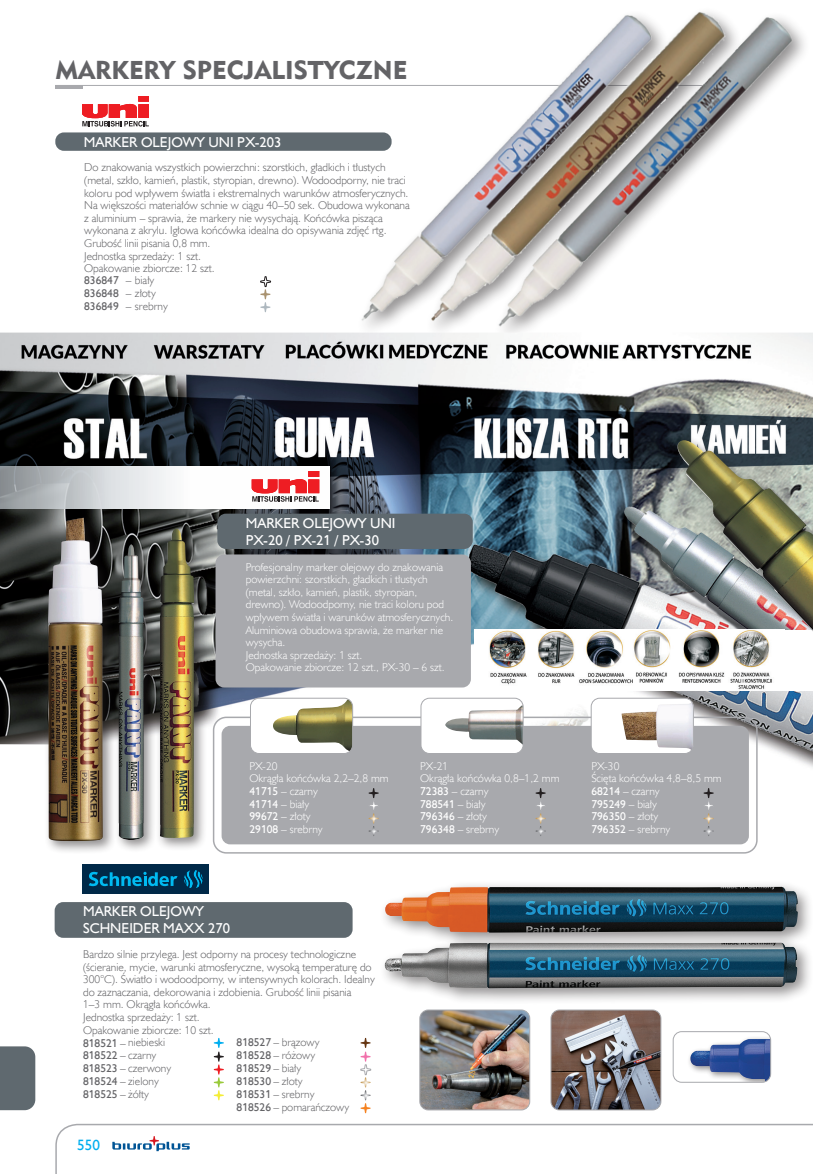
<style>
.page{position:relative;width:813px;height:1174px;background:#fff}
.page>*{position:absolute;margin:0;border:0;box-sizing:border-box;transform-origin:0 0}
.Rozdziały_nie_do_spisu{font:25.65px "Geometric 415 Blk EU";color:#636366}
.t1{font:15px "Humanst 521 EU";color:#00aeef}
.opis_produktów{font:14.4px/17.2px "Humanst 521 EU";color:#fff}
.Nazwa_modułu_A{font:14.4px "Humanst 521 EU";color:#fff}
.opis_produktów-2{font:11.4px/12.6px "Humanst 521 Lt EU";color:#636366}
.opis_produktów-3{font:11.4px/12.6px "Humanst 521 Lt EU";color:#fff}
.opis_produktów-4{font:11.4px "Humanst 521 EU";color:#636366}
.opis_produktów-5{font:11.4px "Humanst 521 EU";color:#fff}
.s1{font-family:"Humanst 521 EU"}
.s2{font-family:"Humanst 521 Lt EU"}
</style>
<div class="page">
<svg style="left:55px;top:1123px;width:757px;height:51px"></svg>
<svg style="left:112px;top:1136px;width:77px;height:15px"></svg>
<div style="left:0;top:1046px;width:35px;height:64px;background:#5f696f"></div>
<svg style="left:55px;top:85px;width:284px;height:41px"></svg>
<div style="left:55px;top:132px;width:336px;height:19px;background:#5f696f;border-radius:9px"></div>
<svg style="left:260px;top:276px;width:11px;height:36px"></svg>
<img style="left:339px;top:85px;width:74px;height:244px">
<img style="left:413px;top:85px;width:57px;height:245px">
<img style="left:470px;top:12px;width:335px;height:320px">
<div style="left:82px;top:864px;width:127px;height:29px;background:#002948"></div>
<svg style="left:184px;top:870px;width:18px;height:18px"></svg>
<svg style="left:89px;top:871px;width:88px;height:15px"></svg>
<div style="left:55px;top:902px;width:297px;height:35px;background:#5f696f;border-radius:9px"></div>
<svg style="left:214px;top:1038px;width:10px;height:62px"></svg>
<svg style="left:360px;top:1038px;width:11px;height:75px"></svg>
<img style="left:420px;top:1011px;width:109px;height:99px">
<div style="left:419px;top:1009px;width:111px;height:101px;border:1px solid #a8a9ad;border-radius:9px"></div>
<div style="left:687px;top:1035px;width:83px;height:47px;background:#231f20;opacity:.5"></div>
<img style="left:690px;top:1039px;width:80px;height:42px">
<div style="left:672px;top:1031px;width:98px;height:51px;border:1px solid #a8a9ad;border-radius:9px"></div>
<img style="left:552px;top:1011px;width:108px;height:99px">
<div style="left:550px;top:1009px;width:111px;height:101px;border:1px solid #a8a9ad;border-radius:9px"></div>
<img style="left:0;top:332px;width:812px;height:444px">
<div style="left:215px;top:554px;width:255px;height:133px;background:#a8a9ad;border-radius:9px"></div>
<div style="left:217px;top:513px;width:255px;height:36px;background:#5f696f;border-radius:9px"></div>
<svg style="left:0;top:466px;width:329px;height:42px"></svg>
<div style="left:308px;top:471px;width:10px;height:5px;background:#ee1d23"></div>
<svg style="left:251px;top:479px;width:67px;height:23px"></svg>
<div style="left:213px;top:716px;width:544px;height:137px;border:2px solid #a8a9ad;border-radius:13px"></div>
<div style="left:221px;top:726px;width:527px;height:118px;background:#a8a9ad;border-radius:9px"></div>
<svg style="left:535px;top:788px;width:11px;height:48px"></svg>
<svg style="left:703px;top:788px;width:10px;height:48px"></svg>
<svg style="left:368px;top:788px;width:11px;height:48px"></svg>
<div style="left:421px;top:698px;width:102px;height:55px;background:#fff;border-radius:9px"></div>
<img style="left:445px;top:706px;width:76px;height:37px">
<div style="left:420px;top:698px;width:103px;height:56px;border:1px solid #a8a9ad;border-radius:9px"></div>
<div style="left:591px;top:698px;width:102px;height:55px;background:#fff;border-radius:9px"></div>
<img style="left:621px;top:702px;width:72px;height:48px">
<div style="left:590px;top:698px;width:103px;height:56px;border:1px solid #a8a9ad;border-radius:9px"></div>
<div style="left:250px;top:698px;width:102px;height:55px;background:#fff;border-radius:9px"></div>
<img style="left:273px;top:699px;width:79px;height:52px">
<div style="left:250px;top:698px;width:103px;height:56px;border:1px solid #a8a9ad;border-radius:9px"></div>
<div style="left:474px;top:630px;width:338px;height:60px;background:#fff"></div>
<img style="left:489px;top:630px;width:283px;height:60px">
<div style="left:43px;top:513px;width:73px;height:341px;background:#231f20;opacity:.5"></div>
<img style="left:48px;top:518px;width:55px;height:323px">
<div style="left:155px;top:524px;width:52px;height:327px;background:#231f20;opacity:.5"></div>
<img style="left:157px;top:528px;width:37px;height:310px">
<div style="left:114px;top:540px;width:43px;height:313px;background:#231f20;opacity:.5"></div>
<img style="left:118px;top:544px;width:26px;height:296px">
<div style="left:672px;top:435px;width:140px;height:196px;background:#231f20;opacity:.5"></div>
<img style="left:671px;top:440px;width:141px;height:191px">
<div style="left:378px;top:936px;width:434px;height:69px;background:#231f20;opacity:.5"></div>
<img style="left:384px;top:949px;width:413px;height:39px">
<div style="left:379px;top:880px;width:433px;height:69px;background:#231f20;opacity:.5"></div>
<img style="left:385px;top:886px;width:412px;height:46px">
<p class="Rozdziały_nie_do_spisu" style="left:55px;top:54px;width:353px">MARKERY SPECJALISTYCZNE</p>
<p class="Nazwa_modułu_A" style="left:84px;top:133px;width:199px">MARKER OLEJOWY UNI PX-203</p>
<p class="opis_produktów-2" style="left:84px;top:161px;width:327px">Do znakowania wszystkich powierzchni: szorstkich, gładkich i tłustych (metal, szkło, kamień, plastik, styropian, drewno). Wodoodporny, nie traci koloru pod wpływem światła i ekstremalnych warunków atmosferycznych.<br>Na większości materiałów schnie w ciągu 40–50 sek. Obudowa wykonana z aluminium – sprawia, że markery nie wysychają. Końcówka pisząca wykonana z akrylu. Igłowa końcówka idealna do opisywania zdjęć rtg.<br>Grubość linii pisania 0,8 mm.</p>
<p class="opis_produktów-2" style="left:84px;top:249px;width:118px">Jednostka sprzedaży: 1 szt.</p>
<p class="opis_produktów-2" style="left:84px;top:262px;width:132px">Opakowanie zbiorcze: 12 szt.</p>
<p class="opis_produktów-4" style="left:84px;top:273px;width:36px">836847</p>
<p class="opis_produktów-2" style="left:126px;top:274px;width:30px">– biały</p>
<p class="opis_produktów-4" style="left:84px;top:286px;width:36px">836848</p>
<p class="opis_produktów-2" style="left:126px;top:287px;width:31px">– złoty</p>
<p class="opis_produktów-4" style="left:84px;top:299px;width:36px">836849</p>
<p class="opis_produktów-2" style="left:126px;top:300px;width:44px">– srebrny</p>
<p class="opis_produktów" style="left:246px;top:514px;width:151px">MARKER OLEJOWY UNI<br>PX-20 / PX-21 / PX-30</p>
<p class="opis_produktów-3" style="left:246px;top:560px;width:209px">Profesjonalny marker olejowy do znakowania powierzchni: szorstkich, gładkich i tłustych (metal, szkło, kamień, plastik, styropian, drewno). Wodoodporny, nie traci koloru pod wpływem światła i warunków atmosferycznych.<br>Aluminiowa obudowa sprawia, że marker nie wysycha.</p>
<p class="opis_produktów-3" style="left:246px;top:648px;width:118px">Jednostka sprzedaży: 1 szt.</p>
<p class="opis_produktów-3" style="left:246px;top:661px;width:200px">Opakowanie zbiorcze: 12 szt., PX-30 – 6 szt.</p>
<p class="opis_produktów-3" style="left:249px;top:759px;width:30px">PX-20</p>
<p class="opis_produktów-3" style="left:249px;top:772px;width:141px">Okrągła końcówka 2,2–2,8 mm</p>
<p class="opis_produktów-3" style="left:249px;top:784px;width:70px"><span class="s1">41715</span> – czarny</p>
<p class="opis_produktów-3" style="left:249px;top:797px;width:61px"><span class="s1">41714</span> – biały</p>
<p class="opis_produktów-3" style="left:249px;top:810px;width:63px"><span class="s1">99672</span> – złoty</p>
<p class="opis_produktów-3" style="left:249px;top:822px;width:75px"><span class="s1">29108</span> – srebrny</p>
<p class="opis_produktów" style="left:83px;top:902px;width:122px">MARKER OLEJOWY</p>
<p class="opis_produktów" style="left:83px;top:919px;width:148px">SCHNEIDER MAXX 270</p>
<p class="opis_produktów-2" style="left:83px;top:947px;width:293px">Bardzo silnie przylega. Jest odporny na procesy technologiczne (ścieranie, mycie, warunki atmosferyczne, wysoką temperaturę do 300°C). Światło i wodoodporny, w intensywnych kolorach. Idealny do zaznaczania, dekorowania i zdobienia. Grubość linii pisania<br>1–3 mm. Okrągła końcówka.</p>
<p class="opis_produktów-2" style="left:83px;top:1010px;width:118px">Jednostka sprzedaży: 1 szt.</p>
<p class="opis_produktów-2" style="left:83px;top:1023px;width:132px">Opakowanie zbiorcze: 10 szt.</p>
<p class="opis_produktów-2" style="left:83px;top:1035px;width:83px"><span class="s1">818521</span> – niebieski</p>
<p class="opis_produktów-2" style="left:236px;top:1035px;width:84px"><span class="s1">818527</span> – brązowy</p>
<p class="opis_produktów-2" style="left:83px;top:1049px;width:75px"><span class="s1">818522</span> – czarny</p>
<p class="opis_produktów-2" style="left:236px;top:1049px;width:80px"><span class="s1">818528</span> – różowy</p>
<p class="opis_produktów-2" style="left:83px;top:1062px;width:90px"><span class="s1">818523</span> – czerwony</p>
<p class="opis_produktów-4" style="left:236px;top:1061px;width:66px">818529 <span class="s2">– biały</span></p>
<p class="opis_produktów-2" style="left:83px;top:1074px;width:77px"><span class="s1">818524</span> – zielony</p>
<p class="opis_produktów-4" style="left:236px;top:1074px;width:67px">818530 <span class="s2">– złoty</span></p>
<p class="opis_produktów-4" style="left:83px;top:1087px;width:67px">818525 <span class="s2">– żółty</span></p>
<p class="opis_produktów-2" style="left:236px;top:1087px;width:79px"><span class="s1">818531</span> – srebrny</p>
<p class="opis_produktów-2" style="left:236px;top:1100px;width:114px"><span class="s1">818526</span> – pomarańczowy</p>
<h2 class="t1" style="left:77px;top:1135px;width:24px">550</h2>
<p class="opis_produktów-3" style="left:420px;top:759px;width:30px">PX-21</p>
<p class="opis_produktów-3" style="left:420px;top:772px;width:141px">Okrągła końcówka 0,8–1,2 mm</p>
<p class="opis_produktów-3" style="left:420px;top:784px;width:70px"><span class="s1">72383</span> – czarny</p>
<p class="opis_produktów-5" style="left:420px;top:796px;width:67px">788541 <span class="s2">– biały</span></p>
<p class="opis_produktów-5" style="left:420px;top:809px;width:68px">796346 <span class="s2">– złoty</span></p>
<p class="opis_produktów-3" style="left:420px;top:822px;width:80px"><span class="s1">796348</span> – srebrny</p>
<p class="opis_produktów-3" style="left:591px;top:759px;width:30px">PX-30</p>
<p class="opis_produktów-3" style="left:591px;top:772px;width:132px">Ścięta końcówka 4,8–8,5 mm</p>
<p class="opis_produktów-3" style="left:591px;top:784px;width:70px"><span class="s1">68214</span> – czarny</p>
<p class="opis_produktów-5" style="left:591px;top:796px;width:67px">795249 <span class="s2">– biały</span></p>
<p class="opis_produktów-5" style="left:591px;top:809px;width:68px">796350 <span class="s2">– złoty</span></p>
<p class="opis_produktów-3" style="left:591px;top:822px;width:80px"><span class="s1">796352</span> – srebrny</p>
</div>
